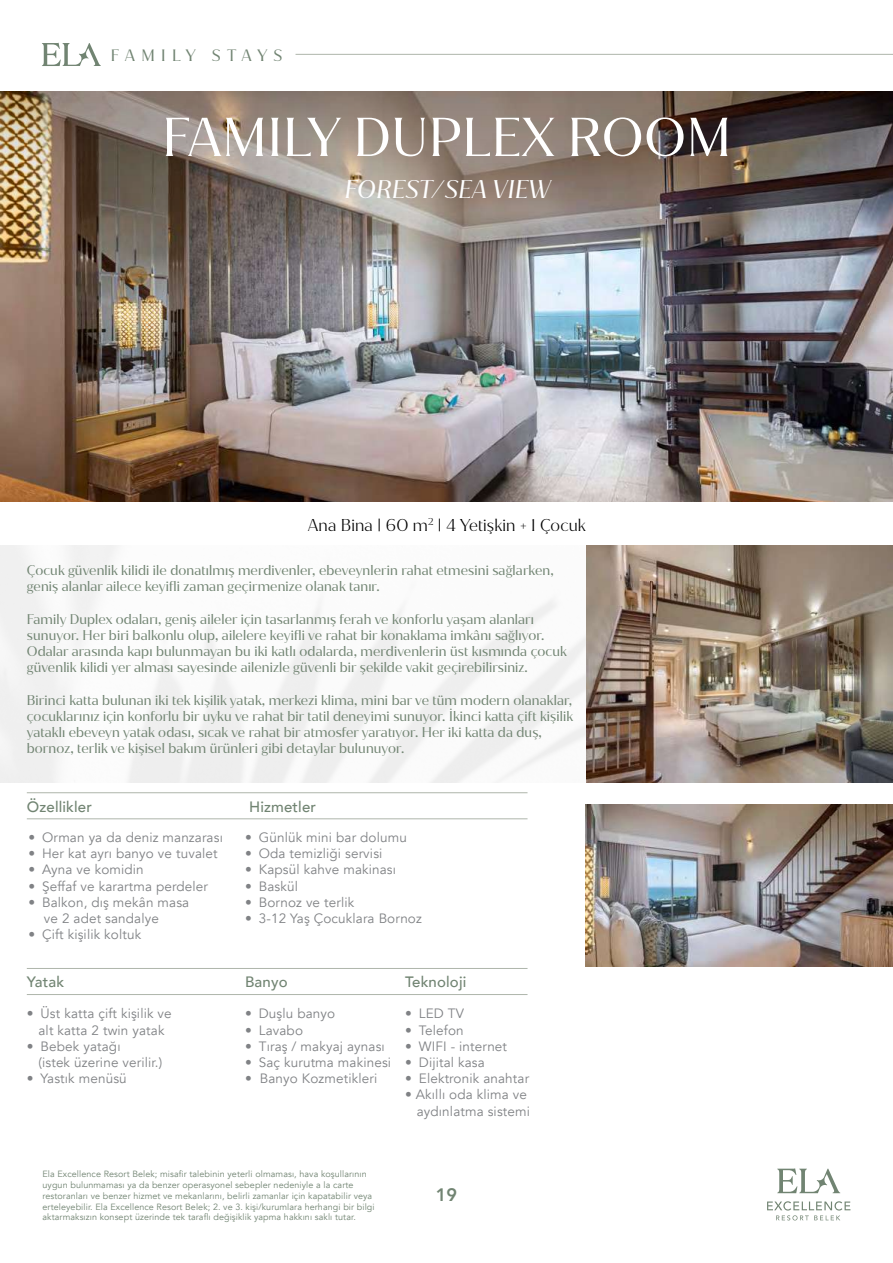
<style>
.page{position:relative;width:893px;height:1263px;background:#fff}
.page>*{position:absolute;margin:0;border:0;box-sizing:border-box;transform-origin:0 0}
.t1{font:52.5px "Jazmin";letter-spacing:.01em;color:#fff}
.t2{font:italic 24.6px "Jazmin";letter-spacing:.01em;color:#fff}
.t3{font:800 18px "Avenir";color:#718472}
.t4{font:300 16.5px "Jazmin";letter-spacing:.01em;color:#000}
.t5{font:15.9px "Jazmin";letter-spacing:.38em;color:#718472}
.t6{font:500 15px "Avenir";letter-spacing:.01em;color:#718472}
.t7{font:13.5px/16.2px "Jazmin";letter-spacing:.01em;color:#718472}
.t8{font:13.5px/16.2px "Avenir";letter-spacing:.01em;color:#808285}
.t9{font:9px/10.8px "Avenir";letter-spacing:.01em;color:#718472}
.s1{font-family:"Avenir";font-weight:400}
</style>
<div class="page">
<svg style="left:777px;top:1168px;width:63px;height:25px"></svg>
<svg style="left:767px;top:1201px;width:83px;height:19px"></svg>
<img style="left:0;top:262px;width:893px;height:240px">
<img style="left:0;top:545px;width:587px;height:237px">
<img style="left:0;top:92px;width:893px;height:170px">
<img style="left:586px;top:805px;width:307px;height:162px">
<hr style="left:27px;top:818px;width:500px;height:1px;background:#aeb5ab">
<hr style="left:27px;top:792px;width:500px;height:1px;background:#aeb5ab">
<hr style="left:27px;top:994px;width:500px;height:1px;background:#aeb5ab">
<hr style="left:27px;top:968px;width:500px;height:1px;background:#aeb5ab">
<img style="left:587px;top:545px;width:306px;height:237px">
<hr style="left:296px;top:54px;width:597px;height:1px;background:#aeb5ab">
<svg style="left:42px;top:43px;width:59px;height:23px"></svg>
<p class="t5" style="left:111px;top:46px;width:173px">FAMILY STAYS</p>
<h1 class="t1" style="left:162px;top:106px;width:571px">FAMILY DUPLEX ROOM</h1>
<h2 class="t2" style="left:344px;top:175px;width:207px">FOREST/SEA VIEW</h2>
<p class="t4" style="left:308px;top:515px;width:280px">Ana Bina <span class="s1">|</span> 60 m<sup>2</sup> <span class="s1">|</span> 4 Yetişkin + 1 Çocuk</p>
<p class="t7" style="left:27px;top:562px;width:528px">Çocuk güvenlik kilidi ile donatılmış merdivenler, ebeveynlerin rahat etmesini sağlarken, geniş alanlar ailece keyifli zaman geçirmenize olanak tanır.</p>
<p class="t7" style="left:27px;top:611px;width:542px">Family Duplex odaları, geniş aileler için tasarlanmış ferah ve konforlu yaşam alanları sunuyor. Her biri balkonlu olup, ailelere keyifli ve rahat bir konaklama imkânı sağlıyor.<br>Odalar arasında kapı bulunmayan bu iki katlı odalarda, merdivenlerin üst kısmında çocuk güvenlik kilidi yer alması sayesinde ailenizle güvenli bir şekilde vakit geçirebilirsiniz.</p>
<p class="t7" style="left:27px;top:692px;width:548px">Birinci katta bulunan iki tek kişilik yatak, merkezi klima, mini bar ve tüm modern olanaklar, çocuklarınız için konforlu bir uyku ve rahat bir tatil deneyimi sunuyor. İkinci katta çift kişilik yataklı ebeveyn yatak odası, sıcak ve rahat bir atmosfer yaratıyor. Her iki katta da duş, bornoz, terlik ve kişisel bakım ürünleri gibi detaylar bulunuyor.</p>
<p class="t6" style="left:27px;top:793px;width:67px">Özellikler</p>
<p class="t6" style="left:249px;top:793px;width:69px">Hizmetler</p>
<p class="t8" style="left:28px;top:829px;width:196px">• Orman ya da deniz manzarası</p>
<p class="t8" style="left:28px;top:846px;width:191px">• Her kat ayrı banyo ve tuvalet</p>
<p class="t8" style="left:28px;top:862px;width:117px">• Ayna ve komidin</p>
<p class="t8" style="left:28px;top:878px;width:181px">• Şeffaf ve karartma perdeler</p>
<p class="t8" style="left:44px;top:894px;width:147px;text-indent:-16px">• Balkon, dış mekân masa ve 2 adet sandalye</p>
<p class="t8" style="left:28px;top:927px;width:114px">• Çift kişilik koltuk</p>
<p class="t8" style="left:245px;top:829px;width:163px">• Günlük mini bar dolumu</p>
<p class="t8" style="left:245px;top:846px;width:139px">• Oda temizliği servisi</p>
<p class="t8" style="left:245px;top:862px;width:153px">• Kapsül kahve makinası</p>
<p class="t8" style="left:245px;top:878px;width:54px">• Baskül</p>
<p class="t8" style="left:245px;top:894px;width:111px">• Bornoz ve terlik</p>
<p class="t8" style="left:245px;top:910px;width:178px">• 3-12 Yaş Çocuklara Bornoz</p>
<p class="t6" style="left:27px;top:969px;width:39px">Yatak</p>
<p class="t8" style="left:27px;top:1006px;width:146px;text-align:center">• Üst katta çift kişilik ve alt katta 2 twin yatak</p>
<p class="t8" style="left:38px;top:1038px;width:125px;text-indent:-12px">• Bebek yatağı<br>(istek üzerine verilir.)</p>
<p class="t8" style="left:27px;top:1071px;width:101px">• Yastık menüsü</p>
<p class="t6" style="left:245px;top:969px;width:44px">Banyo</p>
<p class="t8" style="left:245px;top:1006px;width:92px">• Duşlu banyo</p>
<p class="t8" style="left:245px;top:1022px;width:59px">• Lavabo</p>
<p class="t8" style="left:245px;top:1038px;width:141px">• Tıraş / makyaj aynası</p>
<p class="t8" style="left:245px;top:1054px;width:148px">• Saç kurutma makinesi</p>
<p class="t8" style="left:245px;top:1071px;width:134px">• Banyo Kozmetikleri</p>
<p class="t6" style="left:405px;top:969px;width:63px">Teknoloji</p>
<p class="t8" style="left:405px;top:1006px;width:60px">• LED TV</p>
<p class="t8" style="left:405px;top:1022px;width:60px">• Telefon</p>
<p class="t8" style="left:405px;top:1038px;width:103px">• WIFI - internet</p>
<p class="t8" style="left:405px;top:1054px;width:81px">• Dijital kasa</p>
<p class="t8" style="left:405px;top:1071px;width:126px">• Elektronik anahtar</p>
<p class="t8" style="left:405px;top:1087px;width:126px;text-align:right">• Akıllı oda klima ve aydınlatma sistemi</p>
<p class="t9" style="left:43px;top:1169px;width:334px">Ela Excellence Resort Belek; misafir talebinin yeterli olmaması, hava koşullarının uygun bulunmaması ya da benzer operasyonel sebepler nedeniyle a la carte restoranları ve benzer hizmet ve mekanlarını, belirli zamanlar için kapatabilir veya erteleyebilir. Ela Excellence Resort Belek; 2. ve 3. kişi/kurumlara herhangi bir bilgi aktarmaksızın konsept üzerinde tek taraflı değişiklik yapma hakkını saklı tutar.</p>
<h3 class="t3" style="left:436px;top:1181px;width:23px">19</h3>
</div>
